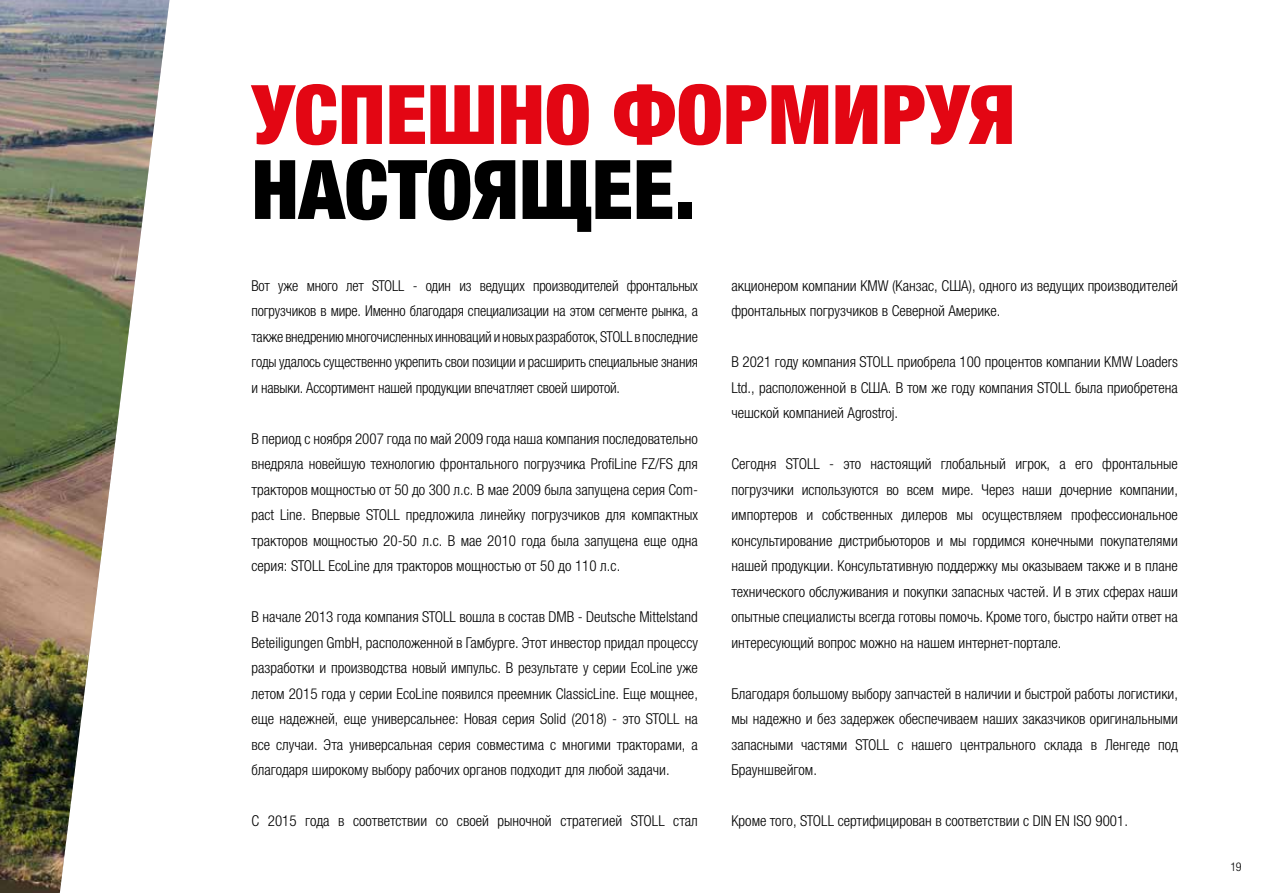
<style>
.page{position:relative;width:1263px;height:893px;background:#fff}
.page>*{position:absolute;margin:0;border:0;box-sizing:border-box;transform-origin:0 0}
.t1{font:900 condensed 82.5px "Helvetica Neue LTW1 G";color:#e30613}
.t2{font:900 condensed 82.5px "Helvetica Neue LTW1 G";color:#000}
.t3{font:300 condensed 15px/25.5px "Helvetica Neue LTW1 G";color:#000;text-align:justify}
.t4{font:300 condensed 12px "Helvetica Neue LTW1 G";color:#000}
</style>
<div class="page">
<img style="left:0;top:0;width:169px;height:893px">
<h1 class="t1" style="left:251px;top:65px;width:765px">УСПЕШНО ФОРМИРУЯ</h1>
<h1 class="t2" style="left:251px;top:140px;width:446px">НАСТОЯЩЕЕ.</h1>
<p class="t3" style="left:251px;top:273px;width:448px">Вот уже много лет STOLL - один из ведущих производителей фронтальных погрузчиков в мире. Именно благодаря специализации на этом сегменте рынка, а также внедрению многочисленных инноваций и новых разработок, STOLL в последние годы удалось существенно укрепить свои позиции и расширить специальные знания и навыки. Ассортимент нашей продукции впечатляет своей широтой.</p>
<p class="t3" style="left:251px;top:426px;width:448px">В период с ноября 2007 года по май 2009 года наша компания последовательно внедряла новейшую технологию фронтального погрузчика ProfiLine FZ/FS для тракторов мощностью от 50 до 300 л.с. В мае 2009 была запущена серия Com&shy;pact Line. Впервые STOLL предложила линейку погрузчиков для компактных тракторов мощностью 20-50 л.с. В мае 2010 года была запущена еще одна серия: STOLL EcoLine для тракторов мощностью от 50 до 110 л.с.</p>
<p class="t3" style="left:251px;top:604px;width:448px">В начале 2013 года компания STOLL вошла в состав DMB - Deutsche Mittelstand Beteiligungen GmbH, расположенной в Гамбурге. Этот инвестор придал процессу разработки и производства новый импульс. В результате у серии EcoLine уже летом 2015 года у серии EcoLine появился преемник ClassicLine. Еще мощнее, еще надежней, еще универсальнее: Новая серия Solid (2018) - это STOLL на все случаи. Эта универсальная серия совместима с многими тракторами, а благодаря широкому выбору рабочих органов подходит для любой задачи.</p>
<p class="t3" style="left:251px;top:808px;width:448px">С 2015 года в соответствии со своей рыночной стратегией STOLL стал</p>
<p class="t3" style="left:731px;top:273px;width:448px">акционером компании KMW (Канзас, США), одного из ведущих производителей фронтальных погрузчиков в Северной Америке.</p>
<p class="t3" style="left:731px;top:349px;width:448px">В 2021 году компания STOLL приобрела 100 процентов компании KMW Loaders Ltd., расположенной в США. В том же году компания STOLL была приобретена чешской компанией Agrostroj.</p>
<p class="t3" style="left:731px;top:451px;width:448px">Сегодня STOLL - это настоящий глобальный игрок, а его фронтальные погрузчики используются во всем мире. Через наши дочерние компании, импортеров и собственных дилеров мы осуществляем профессиональное консультирование дистрибьюторов и мы гордимся конечными покупателями нашей продукции. Консультативную поддержку мы оказываем также и в плане технического обслуживания и покупки запасных частей. И в этих сферах наши опытные специалисты всегда готовы помочь. Кроме того, быстро найти ответ на интересующий вопрос можно на нашем интернет-портале.</p>
<p class="t3" style="left:731px;top:681px;width:448px">Благодаря большому выбору запчастей в наличии и быстрой работы логистики, мы надежно и без задержек обеспечиваем наших заказчиков оригинальными запасными частями STOLL с нашего центрального склада в Ленгеде под Брауншвейгом.</p>
<p class="t3" style="left:731px;top:808px;width:398px">Кроме того, STOLL сертифицирован в соответствии с DIN EN ISO 9001.</p>
<p class="t4" style="left:1230px;top:860px;width:13px">19</p>
</div>
